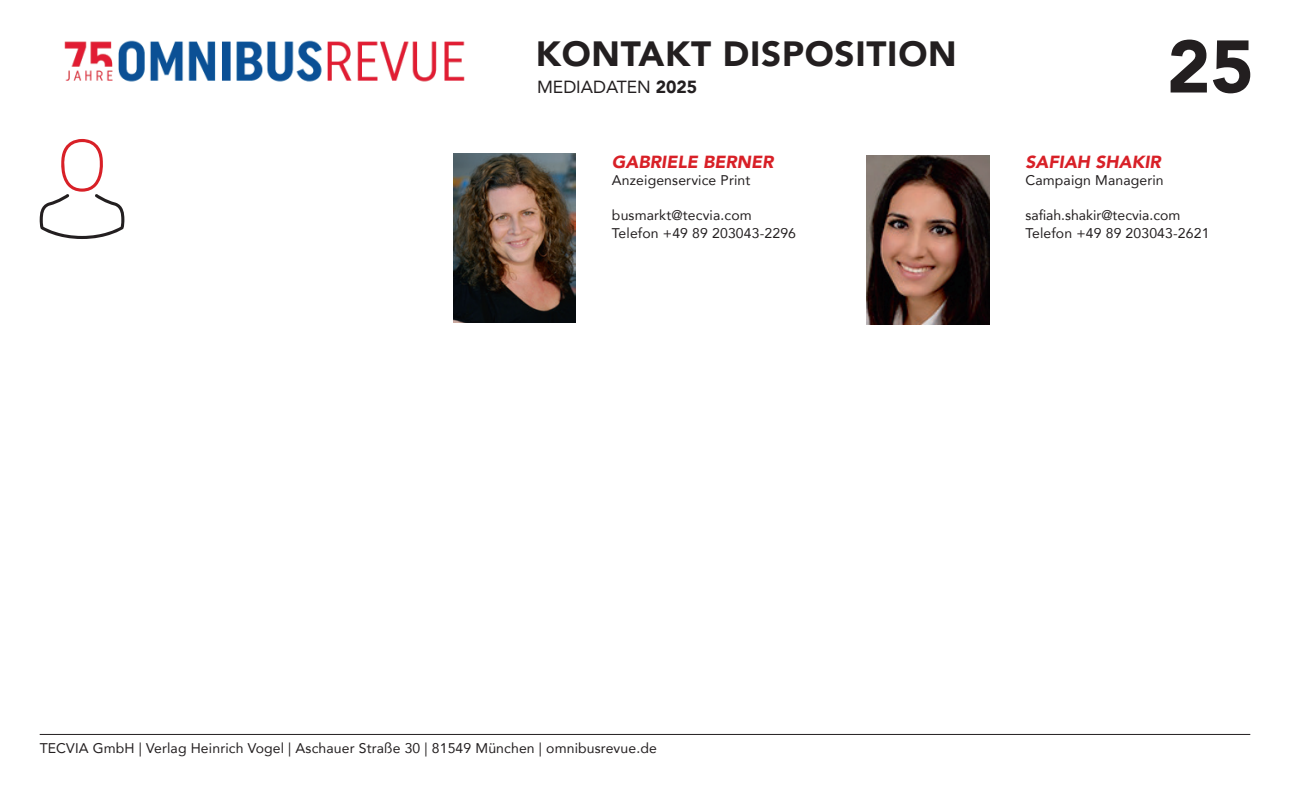
<style>
.page{position:relative;width:1290px;height:794px;background:#fff}
.page>*{position:absolute;margin:0;border:0;box-sizing:border-box;transform-origin:0 0}
.t1{font:900 73.5px "Avenir";color:#231f20}
.t2{font:900 35px "Avenir";letter-spacing:.02em;color:#231f20}
.t3{font:italic 900 17.5px "Avenir";color:#d82027}
.t4{font:17.5px "Avenir";color:#231f20}
.t5{font:14px "Avenir";letter-spacing:.01em;color:#231f20}
.s1{font-weight:900}
</style>
<div class="page">
<hr style="left:40px;top:734px;width:1210px;height:1px;background:#231f20">
<img style="left:64px;top:40px;width:401px;height:42px">
<svg style="left:40px;top:139px;width:84px;height:100px"></svg>
<img style="left:453px;top:154px;width:123px;height:168px">
<img style="left:866px;top:156px;width:123px;height:168px">
<p class="t2" style="left:536px;top:24px;width:422px">KONTAKT DISPOSITION</p>
<p class="t4" style="left:537px;top:73px;width:162px">MEDIADATEN <span class="s1">2025</span></p>
<p class="t3" style="left:612px;top:147px;width:163px">GABRIELE BERNER</p>
<p class="t5" style="left:612px;top:169px;width:140px">Anzeigenservice Print</p>
<p class="t5" style="left:612px;top:204px;width:141px">busmarkt@tecvia.com</p>
<p class="t5" style="left:612px;top:221px;width:186px">Telefon +49 89 203043-2296</p>
<h1 class="t1" style="left:1167px;top:4px;width:89px">25</h1>
<p class="t3" style="left:1025px;top:147px;width:137px">SAFIAH SHAKIR</p>
<p class="t5" style="left:1025px;top:169px;width:140px">Campaign Managerin</p>
<p class="t5" style="left:1025px;top:204px;width:156px">safiah.shakir@tecvia.com</p>
<p class="t5" style="left:1025px;top:221px;width:186px">Telefon +49 89 203043-2621</p>
<p class="t5" style="left:40px;top:737px;width:619px">TECVIA GmbH | Verlag Heinrich Vogel | Aschauer Straße 30 | 81549 München | omnibusrevue.de</p>
</div>
